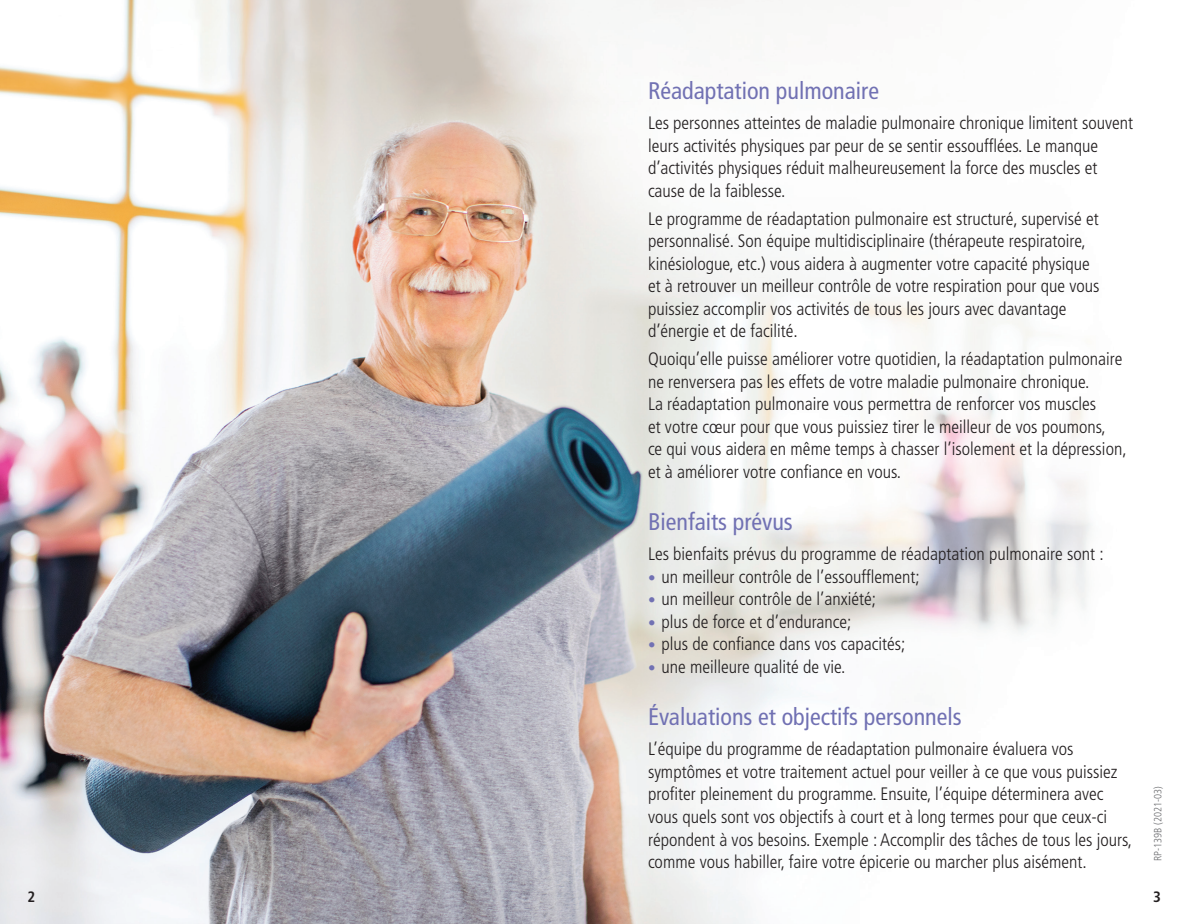
<style>
.page{position:relative;width:1188px;height:924px;background:#fff}
.page>*{position:absolute;margin:0;border:0;box-sizing:border-box;transform-origin:0 0}
.titres{font:condensed 24px "Frutiger";color:#7171b3}
.t1{font:300 condensed 18px/22.5px "Frutiger";color:#231f20}
.t2{font:700 condensed 15px "Frutiger";color:#231f20}
.t3{font:300 condensed 10.5px "Frutiger";color:#6c6d70}
.s1{font-size:15px;color:#7171b3}
</style>
<div class="page">
<img style="left:0;top:0;width:1091px;height:923px">
<p class="titres" style="left:648px;top:77px;width:233px">Réadaptation pulmonaire</p>
<p class="t1" style="left:648px;top:112px;width:487px">Les personnes atteintes de maladie pulmonaire chronique limitent souvent leurs activités physiques par peur de se sentir essoufflées. Le manque d’activités physiques réduit malheureusement la force des muscles et cause de la faiblesse.</p>
<p class="t1" style="left:648px;top:207px;width:453px">Le programme de réadaptation pulmonaire est structuré, supervisé et personnalisé. Son équipe multidisciplinaire (thérapeute respiratoire, kinésiologue, etc.) vous aidera à augmenter votre capacité physique et à retrouver un meilleur contrôle de votre respiration pour que vous puissiez accomplir vos activités de tous les jours avec davantage d’énergie et de facilité.</p>
<p class="t1" style="left:648px;top:348px;width:480px">Quoiqu’elle puisse améliorer votre quotidien, la réadaptation pulmonaire ne renversera pas les effets de votre maladie pulmonaire chronique.<br>La réadaptation pulmonaire vous permettra de renforcer vos muscles<br>et votre cœur pour que vous puissiez tirer le meilleur de vos poumons,<br>ce qui vous aidera en même temps à chasser l’isolement et la dépression, et à améliorer votre confiance en vous.</p>
<p class="titres" style="left:648px;top:508px;width:146px">Bienfaits prévus</p>
<p class="t1" style="left:648px;top:543px;width:457px">Les bienfaits prévus du programme de réadaptation pulmonaire sont :</p>
<p class="t1" style="left:648px;top:565px;width:273px"><span class="s1">•</span> un meilleur contrôle de l’essoufflement;</p>
<p class="t1" style="left:648px;top:588px;width:230px"><span class="s1">•</span> un meilleur contrôle de l’anxiété;</p>
<p class="t1" style="left:648px;top:610px;width:205px"><span class="s1">•</span> plus de force et d’endurance;</p>
<p class="t1" style="left:648px;top:633px;width:259px"><span class="s1">•</span> plus de confiance dans vos capacités;</p>
<p class="t1" style="left:648px;top:655px;width:199px"><span class="s1">•</span> une meilleure qualité de vie.</p>
<p class="titres" style="left:648px;top:703px;width:315px">Évaluations et objectifs personnels</p>
<p class="t1" style="left:648px;top:738px;width:486px">L’équipe du programme de réadaptation pulmonaire évaluera vos symptômes et votre traitement actuel pour veiller à ce que vous puissiez profiter pleinement du programme. Ensuite, l’équipe déterminera avec vous quels sont vos objectifs à court et à long termes pour que ceux-ci répondent à vos besoins. Exemple : Accomplir des tâches de tous les jours, comme vous habiller, faire votre épicerie ou marcher plus aisément.</p>
<p class="t3" style="left:1152px;top:861px;width:76px;rotate:-90deg">RP-139B (2021-03)</p>
<p class="t2" style="left:28px;top:887px;width:9px">2</p>
<p class="t2" style="left:1153px;top:887px;width:9px">3</p>
</div>
